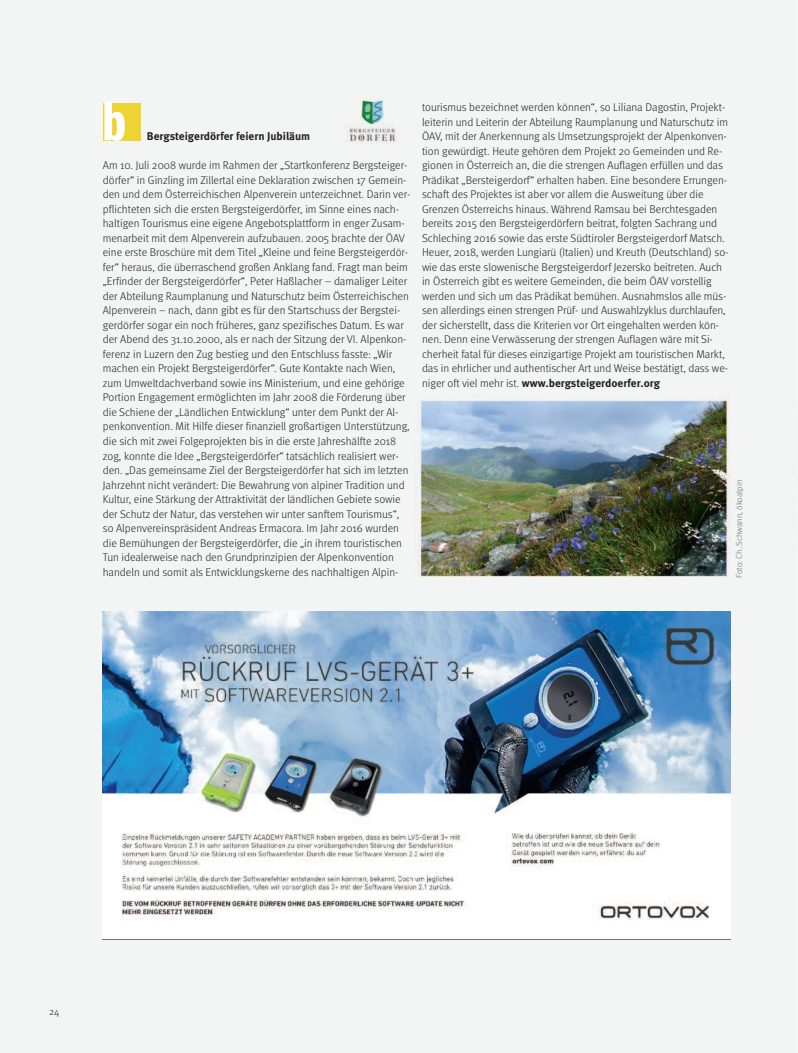
<style>
.page{position:relative;width:798px;height:1053px;background:#fff}
.page>*{position:absolute;margin:0;border:0;box-sizing:border-box;transform-origin:0 0}
.t1{font:700 53.75px "Meta Headline OT Comp";color:#fff}
.t2{font:300 11.25px/14.5px "Meta OT";color:#231f20}
.t3{font:700 11.25px "Meta OT";color:#231f20}
.t4{font:300 10px "Meta OT";color:#231f20}
.t5{font:300 8.75px "Meta OT";letter-spacing:-.005em;color:#6c6d70}
.s1{font-weight:700}
</style>
<div class="page">
<img style="left:0;top:0;width:797px;height:1052px">
<div style="left:103px;top:103px;width:38px;height:38px;background:#eed333"></div>
<img style="left:103px;top:612px;width:627px;height:327px">
<h1 class="t1" style="left:103px;top:101px;width:24px">b</h1>
<p class="t3" style="left:147px;top:132px;width:165px">Bergsteigerdörfer feiern Jubiläum</p>
<p class="t2" style="left:103px;top:159px;width:309px">Am 10. Juli 2008 wurde im Rahmen der „Startkonferenz Bergsteiger&shy;dörfer“ in Ginzling im Zillertal eine Deklaration zwischen 17 Gemein&shy;den und dem Österreichischen Alpenverein unterzeichnet. Darin ver&shy;pflichteten sich die ersten Bergsteigerdörfer, im Sinne eines nach&shy;haltigen Tourismus eine eigene Angebotsplattform in enger Zusam&shy;menarbeit mit dem Alpenverein aufzubauen. 2005 brachte der ÖAV eine erste Broschüre mit dem Titel „Kleine und feine Bergsteigerdör&shy;fer“ heraus, die überraschend großen Anklang fand. Fragt man beim „Erfinder der Bergsteigerdörfer“, Peter Haßlacher – damaliger Leiter der Abteilung Raumplanung und Naturschutz beim Österreichischen Alpenverein – nach, dann gibt es für den Startschuss der Bergstei&shy;gerdörfer sogar ein noch früheres, ganz spezifisches Datum. Es war der Abend des 31.10.2000, als er nach der Sitzung der VI. Alpenkon&shy;ferenz in Luzern den Zug bestieg und den Entschluss fasste: „Wir machen ein Projekt Bergsteigerdörfer“. Gute Kontakte nach Wien, zum Umweltdachverband sowie ins Ministerium, und eine gehörige Portion Engagement ermöglichten im Jahr 2008 die Förderung über die Schiene der „Ländlichen Entwicklung“ unter dem Punkt der Al&shy;penkonvention. Mit Hilfe dieser finanziell großartigen Unterstützung, die sich mit zwei Folgeprojekten bis in die erste Jahreshälfte 2018 zog, konnte die Idee „Bergsteigerdörfer“ tatsächlich realisiert wer&shy;den. „Das gemeinsame Ziel der Bergsteigerdörfer hat sich im letzten Jahrzehnt nicht verändert: Die Bewahrung von alpiner Tradition und Kultur, eine Stärkung der Attraktivität der ländlichen Gebiete sowie der Schutz der Natur, das verstehen wir unter sanftem Tourismus“, so Alpenvereinspräsident Andreas Ermacora. Im Jahr 2016 wurden die Bemühungen der Bergsteigerdörfer, die „in ihrem touristischen Tun idealerweise nach den Grundprinzipien der Alpenkonvention handeln und somit als Entwicklungskerne des nachhaltigen Alpin-</p>
<p class="t2" style="left:422px;top:101px;width:308px">tourismus bezeichnet werden können“, so Liliana Dagostin, Projekt&shy;leiterin und Leiterin der Abteilung Raumplanung und Naturschutz im ÖAV, mit der Anerkennung als Umsetzungsprojekt der Alpenkonven&shy;tion gewürdigt. Heute gehören dem Projekt 20 Gemeinden und Re&shy;gionen in Österreich an, die die strengen Auflagen erfüllen und das Prädikat „Bersteigerdorf“ erhalten haben. Eine besondere Errungen&shy;schaft des Projektes ist aber vor allem die Ausweitung über die Grenzen Österreichs hinaus. Während Ramsau bei Berchtesgaden bereits 2015 den Bergsteigerdörfern beitrat, folgten Sachrang und Schleching 2016 sowie das erste Südtiroler Bergsteigerdorf Matsch.<br>Heuer, 2018, werden Lungiarü (Italien) und Kreuth (Deutschland) so&shy;wie das erste slowenische Bergsteigerdorf Jezersko beitreten. Auch in Österreich gibt es weitere Gemeinden, die beim ÖAV vorstellig werden und sich um das Prädikat bemühen. Ausnahmslos alle müs&shy;sen allerdings einen strengen Prüf- und Auswahlzyklus durchlaufen, der sicherstellt, dass die Kriterien vor Ort eingehalten werden kön&shy;nen. Denn eine Verwässerung der strengen Auflagen wäre mit Si&shy;cherheit fatal für dieses einzigartige Projekt am touristischen Markt, das in ehrlicher und authentischer Art und Weise bestätigt, dass we&shy;niger oft viel mehr ist. <span class="s1">www.bergsteigerdoerfer.org</span></p>
<p class="t5" style="left:735px;top:578px;width:100px;rotate:-90deg">Foto: Ch. Schwann, ökoalpin</p>
<p class="t4" style="left:49px;top:1007px;width:12px">24</p>
</div>
